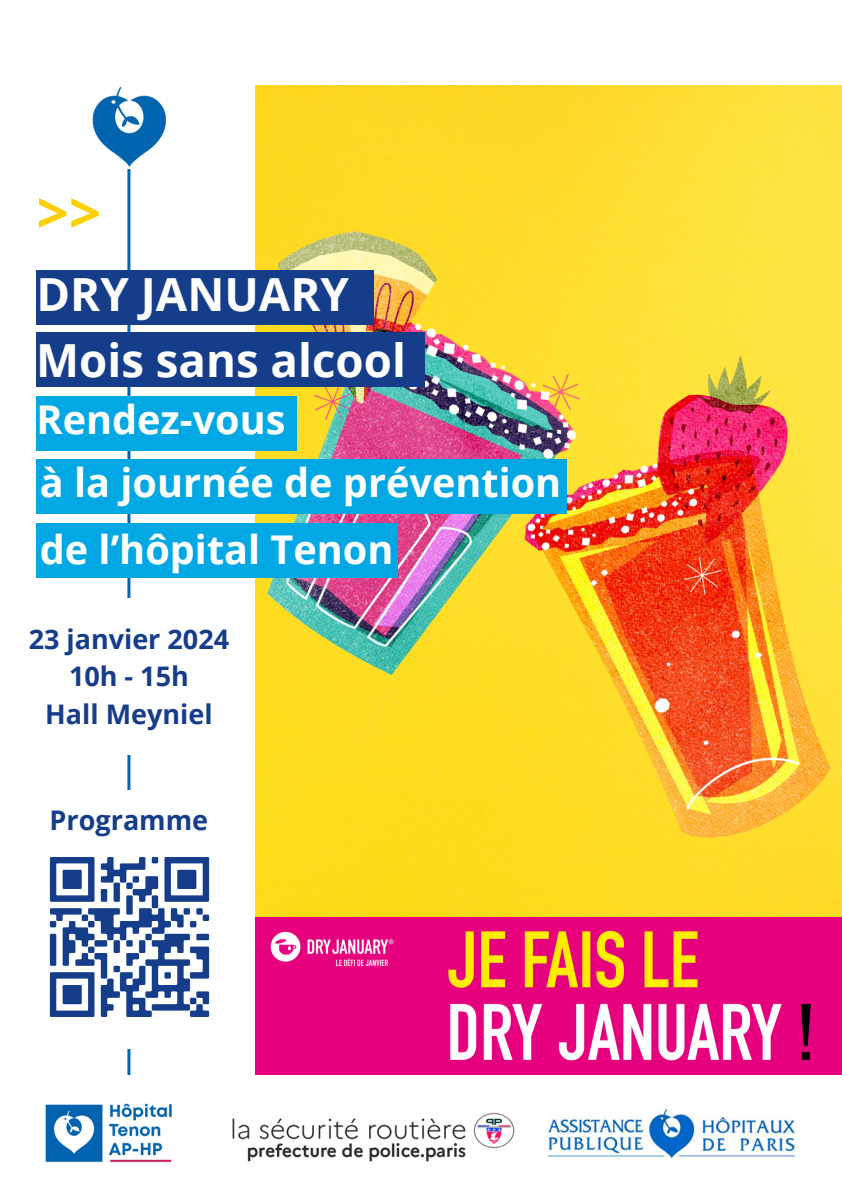
<style>
.page{position:relative;width:842px;height:1191px;background:#fff}
.page>*{position:absolute;margin:0;border:0;box-sizing:border-box;transform-origin:0 0}
.t1{font:700 56.6px "Open Sans";color:#ffd000}
.t2{font:700 45.6px "Open Sans";color:#fff}
.t3{font:700 39.6px "Open Sans";color:#fff}
.t4{font:700 27px "Open Sans";color:#153d8a}
</style>
<div class="page">
<img style="left:92px;top:86px;width:75px;height:81px">
<hr style="left:127px;top:169px;width:3px;height:905px;background:#0164af">
<img style="left:255px;top:86px;width:587px;height:831px">
<img style="left:267px;top:231px;width:563px;height:606px">
<div style="left:37px;top:396px;width:260px;height:54px;background:#01a8e4"></div>
<div style="left:36px;top:270px;width:337px;height:54px;background:#153d8a"></div>
<div style="left:36px;top:332px;width:389px;height:55px;background:#153d8a"></div>
<div style="left:37px;top:459px;width:530px;height:54px;background:#01a8e4"></div>
<div style="left:37px;top:523px;width:361px;height:54px;background:#01a8e4"></div>
<img style="left:255px;top:917px;width:587px;height:157px">
<img style="left:549px;top:1109px;width:245px;height:48px">
<img style="left:45px;top:1103px;width:127px;height:60px">
<img style="left:232px;top:1112px;width:283px;height:50px">
<div style="left:24px;top:598px;width:195px;height:156px;background:#fff"></div>
<img style="left:49px;top:857px;width:161px;height:160px">
<p class="t1" style="left:37px;top:173px;width:66px">&gt;&gt;</p>
<p class="t2" style="left:37px;top:262px;width:314px">DRY JANUARY</p>
<p class="t2" style="left:36px;top:328px;width:371px">Mois sans alcool</p>
<p class="t3" style="left:37px;top:391px;width:250px">Rendez-vous</p>
<p class="t3" style="left:40px;top:454px;width:523px">à la journée de prévention</p>
<p class="t3" style="left:40px;top:521px;width:355px">de l’hôpital Tenon</p>
<p class="t4" style="left:29px;top:619px;width:202px">23 janvier 2024</p>
<p class="t4" style="left:69px;top:657px;width:121px">10h - 15h</p>
<p class="t4" style="left:45px;top:694px;width:169px">Hall Meyniel</p>
<p class="t4" style="left:50px;top:800px;width:160px">Programme</p>
</div>
